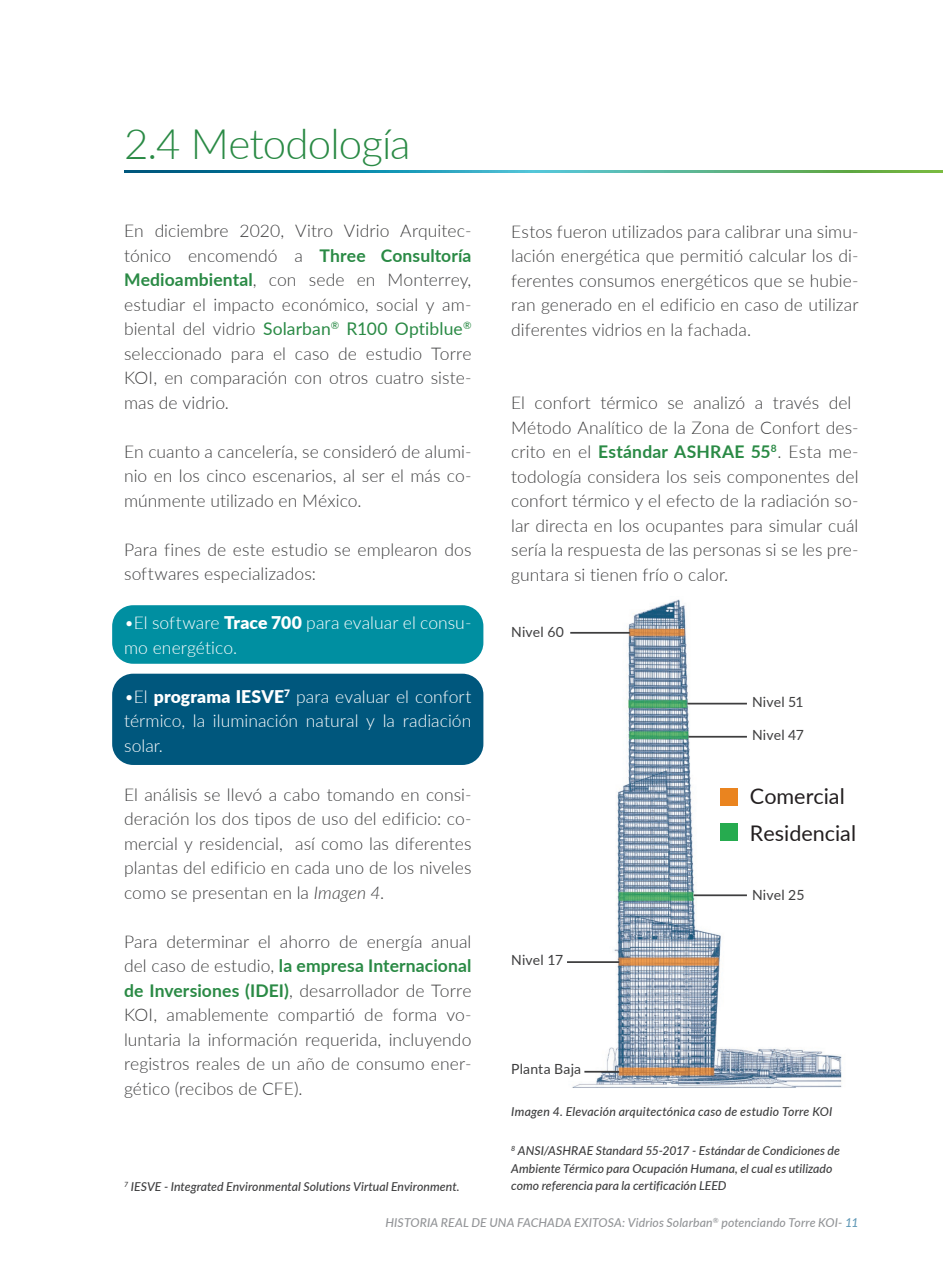
<style>
.page{position:relative;width:943px;height:1275px;background:#fff}
.page>*{position:absolute;margin:0;border:0;box-sizing:border-box;transform-origin:0 0}
.Títulos{font:300 42px "Lato";letter-spacing:-.02em;color:#2a8a45}
.t1{font:21.53px/36.9px "Lato";color:#231f20}
.Texto_contenido{font:300 17.5px/24.5px "Lato";letter-spacing:.005em;color:#3e3e3f;text-align:justify}
.Texto_contenido-2{font:300 17.5px/24.5px "Lato";color:#fff}
.Texto_contenido-3{font:14px "Lato";letter-spacing:.015em;color:#3e3e3f}
.Notas_al_pie{font:italic 500 12.25px/17.5px "Lato";letter-spacing:.005em;color:#3e3e3f}
.t2{font:italic 500 12.25px "Lato";letter-spacing:.01em;color:#939598}
.s1{font-weight:700;color:#2a8a45}
.s2{font-weight:400;color:#2a8a45}
.s3{font-weight:900}
.s4{font-style:italic}
.s5{color:#649bb8}
</style>
<div class="page">
<img style="left:571px;top:599px;width:271px;height:489px">
<div style="left:720px;top:824px;width:18px;height:17px;background:#26ab4f"></div>
<div style="left:720px;top:788px;width:18px;height:18px;background:#ea841f"></div>
<div style="left:112px;top:605px;width:371px;height:59px;background:#008fa1;border-radius:21px"></div>
<div style="left:112px;top:674px;width:371px;height:91px;background:#00577d;border-radius:21px"></div>
<svg style="left:124px;top:171px;width:819px;height:2px;background:#399d93"></svg>
<hr style="left:567px;top:961px;width:52px;height:2px;background:#3e3e3f">
<hr style="left:584px;top:1071px;width:35px;height:2px;background:#3e3e3f">
<hr style="left:687px;top:703px;width:60px;height:1px;background:#3e3e3f">
<hr style="left:570px;top:632px;width:60px;height:2px;background:#3e3e3f">
<hr style="left:688px;top:736px;width:59px;height:2px;background:#3e3e3f">
<hr style="left:693px;top:894px;width:54px;height:2px;background:#3e3e3f">
<p class="Títulos" style="left:124px;top:114px;width:288px">2.4 Metodología</p>
<p class="Texto_contenido" style="left:124px;top:218px;width:349px">En diciembre 2020, Vitro Vidrio Arquitec&shy;tónico encomendó a <span class="s1">Three Consultoría Medioambiental</span>, con sede en Monterrey, estudiar el impacto económico, social y am&shy;biental del vidrio <span class="s2">Solarban</span><sup>®</sup> <span class="s2">R100 Optiblue</span><sup>® </sup>seleccionado para el caso de estudio Torre KOI, en comparación con otros cuatro siste&shy;mas de vidrio.</p>
<p class="Texto_contenido" style="left:124px;top:438px;width:349px">En cuanto a cancelería, se consideró de alumi&shy;nio en los cinco escenarios, al ser el más co&shy;múnmente utilizado en México.</p>
<p class="Texto_contenido" style="left:124px;top:536px;width:349px">Para fines de este estudio se emplearon dos softwares especializados:</p>
<p class="Texto_contenido-2" style="left:124px;top:610px;width:349px">•El software <span class="s3">Trace 700</span> para evaluar el consu&shy;mo energético.</p>
<p class="Texto_contenido-2" style="left:124px;top:683px;width:349px;text-align:justify">•El <span class="s3">programa IESVE</span><sup>7</sup> para evaluar el confort térmico, la iluminación natural y la radiación solar.</p>
<p class="Texto_contenido" style="left:124px;top:781px;width:349px">El análisis se llevó a cabo tomando en consi&shy;deración los dos tipos de uso del edificio: co&shy;mercial y residencial, así como las diferentes plantas del edificio en cada uno de los niveles como se presentan en la <span class="s4">Imagen 4</span>.</p>
<p class="Texto_contenido" style="left:124px;top:928px;width:349px">Para determinar el ahorro de energía anual del caso de estudio, <span class="s1">la empresa Internacional de Inversiones (IDEI)</span>, desarrollador de Torre KOI, amablemente compartió de forma vo&shy;luntaria la información requerida, incluyendo registros reales de un año de consumo ener&shy;gético (recibos de CFE).</p>
<p class="Notas_al_pie" style="left:124px;top:1177px;width:337px"><sup>7</sup> IESVE - Integrated Environmental Solutions Virtual Environment.</p>
<p class="Texto_contenido" style="left:511px;top:219px;width:349px">Estos fueron utilizados para calibrar una simu&shy;lación energética que permitió calcular los di&shy;ferentes consumos energéticos que se hubie&shy;ran generado en el edificio en caso de utilizar diferentes vidrios en la fachada.</p>
<p class="Texto_contenido" style="left:511px;top:390px;width:342px">El confort térmico se analizó a través del</p>
<p class="Texto_contenido" style="left:511px;top:415px;width:349px">Método Analítico de la Zona de Confort des&shy;crito en el <span class="s1">Estándar ASHRAE 55</span><sup>8</sup>. Esta me&shy;todología considera los seis componentes del confort térmico y el efecto de la radiación so&shy;lar directa en los ocupantes para simular cuál sería la respuesta de las personas si se les pre&shy;guntara si tienen frío o calor.</p>
<p class="Texto_contenido-3" style="left:511px;top:621px;width:54px">Nivel 60</p>
<p class="Texto_contenido-3" style="left:511px;top:950px;width:54px">Nivel 17</p>
<p class="Texto_contenido-3" style="left:511px;top:1059px;width:71px">Planta Baja</p>
<p class="Texto_contenido-3" style="left:752px;top:692px;width:53px">Nivel 51</p>
<p class="Texto_contenido-3" style="left:752px;top:725px;width:54px">Nivel 47</p>
<p class="t1" style="left:750px;top:777px;width:108px">Comercial<br>Residencial</p>
<p class="Texto_contenido-3" style="left:752px;top:885px;width:54px">Nivel 25</p>
<p class="Notas_al_pie" style="left:511px;top:1102px;width:323px">Imagen 4. Elevación arquitectónica caso de estudio Torre KOI</p>
<p class="Notas_al_pie" style="left:511px;top:1142px;width:330px"><sup>8</sup> ANSI/ASHRAE Standard 55-2017 - Estándar de Condiciones de<br>Ambiente Térmico para Ocupación Humana, el cual es utilizado como referencia para la certificación LEED</p>
<p class="t2" style="left:385px;top:1213px;width:475px">HISTORIA REAL DE UNA FACHADA EXITOSA: Vidrios Solarban<sup>®</sup> potenciando Torre KOI- <span class="s5">11</span></p>
</div>
